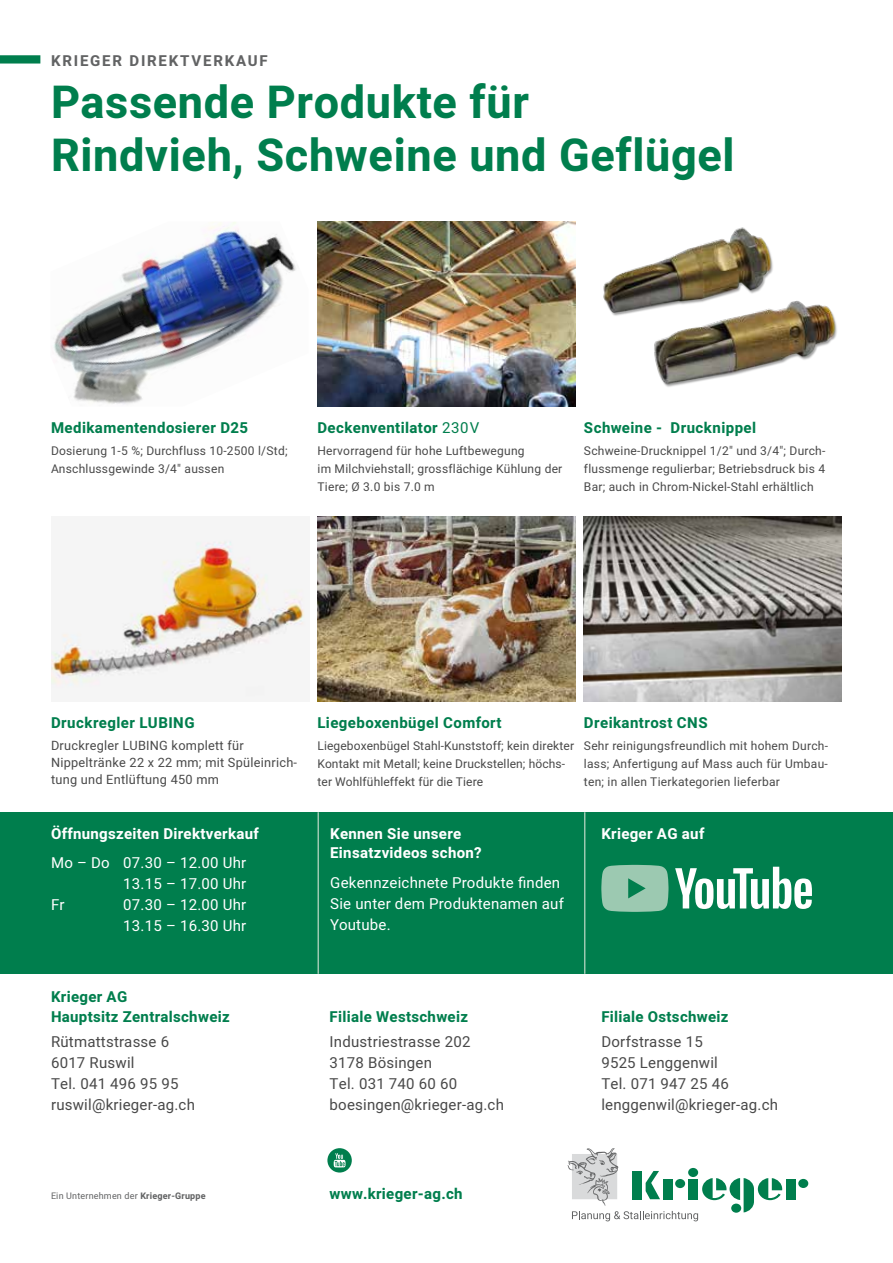
<style>
.page{position:relative;width:893px;height:1263px;background:#fff}
.page>*{position:absolute;margin:0;border:0;box-sizing:border-box;transform-origin:0 0}
.t1{font:700 45px/52.5px "Heebo";letter-spacing:.015em;color:#007e4d}
.t2{font:700 15px/19.5px "Heebo";letter-spacing:.025em;color:#007e4d}
.t3{font:15px/21px "Heebo";letter-spacing:.015em;color:#494949}
.t4{font:15px/21px "Heebo";letter-spacing:.015em;color:#fff}
.t5{font:700 15px/19.5px "Heebo";letter-spacing:.02em;color:#fff}
.t6{font:700 15px "Heebo";letter-spacing:.12em;color:#626364}
.t7{font:12.75px/17.2px "Heebo";letter-spacing:.02em;color:#494949}
.t8{font:12px/18px "Heebo";letter-spacing:.02em;color:#494949}
.t9{font:9px "Heebo";letter-spacing:.02em;color:#626364}
.s1{font-weight:400}
.s2{font-weight:700}
</style>
<div class="page">
<img style="left:53px;top:222px;width:243px;height:183px">
<hr style="left:892px;top:697px;width:1px;height:68px;background:#007e4d">
<hr style="left:892px;top:740px;width:1px;height:340px;background:#007e4d">
<svg style="left:327px;top:1148px;width:25px;height:24px"></svg>
<div style="left:786px;top:1179px;width:10px;height:20px;background:#007e4d"></div>
<div style="left:798px;top:1179px;width:10px;height:9px;background:#007e4d;border-radius:50%"></div>
<svg style="left:568px;top:1148px;width:214px;height:73px"></svg>
<div style="left:0;top:812px;width:893px;height:162px;background:#007e4d"></div>
<svg style="left:601px;top:865px;width:67px;height:47px;background:#89c0a5"></svg>
<svg style="left:675px;top:867px;width:137px;height:42px"></svg>
<div style="left:0;top:55px;width:40px;height:9px;background:#007e4d"></div>
<img style="left:603px;top:227px;width:234px;height:160px">
<img style="left:317px;top:517px;width:258px;height:185px">
<img style="left:317px;top:222px;width:258px;height:184px">
<img style="left:584px;top:517px;width:258px;height:185px">
<img style="left:51px;top:539px;width:255px;height:158px">
<hr style="left:317px;top:812px;width:2px;height:162px;background:#9cc9b1">
<hr style="left:584px;top:812px;width:1px;height:162px;background:#9cc9b1">
<p class="t6" style="left:51px;top:50px;width:218px">KRIEGER DIREKTVERKAUF</p>
<h1 class="t1" style="left:51px;top:77px;width:685px">Passende Produkte für<br>Rindvieh, Schweine und Geflügel</h1>
<p class="t2" style="left:51px;top:418px;width:199px">Medikamentendosierer D25</p>
<p class="t8" style="left:51px;top:442px;width:238px">Dosierung 1-5 %; Durchfluss 10-2500 l/Std;<br>Anschlussgewinde 3/4" aussen</p>
<p class="t2" style="left:317px;top:418px;width:163px">Deckenventilator <span class="s1">230V</span></p>
<p class="t8" style="left:317px;top:442px;width:246px">Hervorragend für hohe Luftbewegung<br>im Milchviehstall; grossflächige Kühlung der<br>Tiere; Ø 3.0 bis 7.0 m</p>
<p class="t2" style="left:584px;top:418px;width:174px">Schweine - Drucknippel</p>
<p class="t8" style="left:584px;top:442px;width:243px;text-align:justify">Schweine-Drucknippel 1/2" und 3/4"; Durch&shy;flussmenge regulierbar; Betriebsdruck bis 4<br>Bar; auch in Chrom-Nickel-Stahl erhältlich</p>
<p class="t2" style="left:51px;top:713px;width:145px">Druckregler LUBING</p>
<p class="t7" style="left:51px;top:736px;width:248px">Druckregler LUBING komplett für<br>Nippeltränke 22 x 22 mm; mit Spüleinrich&shy;tung und Entlüftung 450 mm</p>
<p class="t5" style="left:51px;top:824px;width:209px">Öffnungszeiten Direktverkauf</p>
<p class="t4" style="left:51px;top:852px;width:197px">Mo – Do 07.30 – 12.00 Uhr</p>
<p class="t4" style="left:123px;top:873px;width:125px">13.15 – 17.00 Uhr</p>
<p class="t4" style="left:51px;top:894px;width:15px">Fr</p>
<p class="t4" style="left:123px;top:894px;width:125px">07.30 – 12.00 Uhr<br>13.15 – 16.30 Uhr</p>
<p class="t2" style="left:317px;top:713px;width:186px">Liegeboxenbügel Comfort</p>
<p class="t8" style="left:317px;top:737px;width:258px">Liegeboxenbügel Stahl-Kunststoff; kein direkter<br>Kontakt mit Metall; keine Druckstellen; höchs&shy;ter Wohlfühleffekt für die Tiere</p>
<p class="t2" style="left:584px;top:713px;width:125px">Dreikantrost CNS</p>
<p class="t8" style="left:584px;top:737px;width:246px;text-align:justify">Sehr reinigungsfreundlich mit hohem Durch&shy;lass; Anfertigung auf Mass auch für Umbau&shy;ten; in allen Tierkategorien lieferbar</p>
<p class="t5" style="left:330px;top:824px;width:153px">Kennen Sie unsere<br>Einsatzvideos schon?</p>
<p class="t4" style="left:330px;top:872px;width:235px">Gekennzeichnete Produkte finden<br>Sie unter dem Produktenamen auf<br>Youtube.</p>
<p class="t5" style="left:601px;top:824px;width:105px">Krieger AG auf</p>
<p class="t2" style="left:51px;top:988px;width:180px">Krieger AG<br>Hauptsitz Zentralschweiz</p>
<p class="t3" style="left:51px;top:1031px;width:145px">Rütmattstrasse 6<br>6017 Ruswil<br>Tel. 041 496 95 95 ruswil@krieger-ag.ch</p>
<p class="t2" style="left:330px;top:1007px;width:140px">Filiale Westschweiz</p>
<p class="t3" style="left:330px;top:1031px;width:176px">Industriestrasse 202<br>3178 Bösingen<br>Tel. 031 740 60 60 boesingen@krieger-ag.ch</p>
<p class="t2" style="left:601px;top:1007px;width:129px">Filiale Ostschweiz</p>
<p class="t3" style="left:601px;top:1031px;width:178px">Dorfstrasse 15<br>9525 Lenggenwil<br>Tel. 071 947 25 46 lenggenwil@krieger-ag.ch</p>
<p class="t9" style="left:51px;top:1190px;width:156px">Ein Unternehmen der <span class="s2">Krieger-Gruppe</span></p>
<p class="t2" style="left:330px;top:1184px;width:135px">www.krieger-ag.ch</p>
</div>
